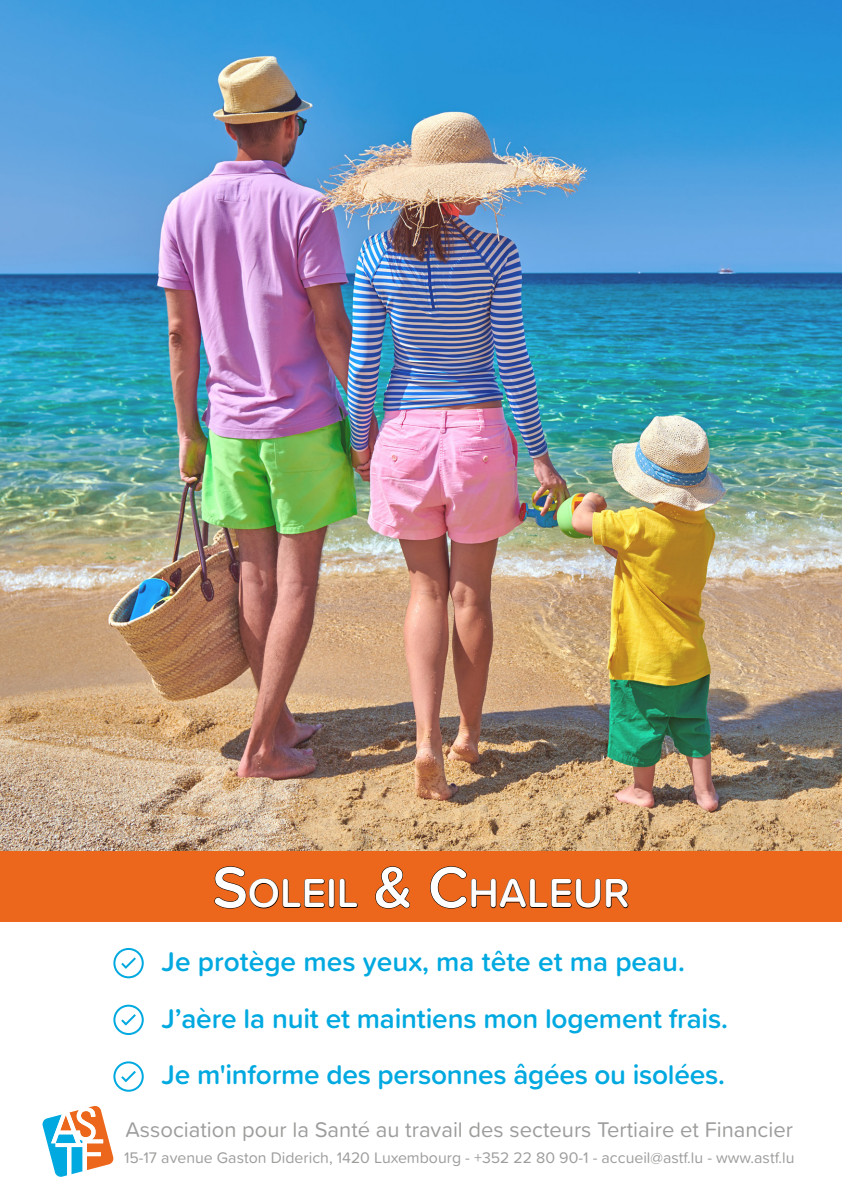
<style>
.page{position:relative;width:842px;height:1191px;background:#fff}
.page>*{position:absolute;margin:0;border:0;box-sizing:border-box;transform-origin:0 0}
.t1{font:600 42px "Proxima Soft";color:#fff}
.t2{font:600 28px "Proxima Soft";letter-spacing:-.005em;color:#00a9e0}
.t3{font:22px "Proxima Soft";color:#9d9d9c}
.t4{font:15.9px "Proxima Soft";color:#9d9d9c}
.s1{font-size:60px}
</style>
<div class="page">
<svg style="left:43px;top:1106px;width:70px;height:70px"></svg>
<div style="left:113px;top:1061px;width:31px;height:30px;border:2px solid #00a9e0;border-radius:50%"></div>
<svg style="left:121px;top:1071px;width:15px;height:12px"></svg>
<div style="left:113px;top:1004px;width:31px;height:31px;border:2px solid #00a9e0;border-radius:50%"></div>
<svg style="left:121px;top:1014px;width:15px;height:12px"></svg>
<div style="left:113px;top:948px;width:31px;height:30px;border:2px solid #00a9e0;border-radius:50%"></div>
<svg style="left:121px;top:957px;width:15px;height:12px"></svg>
<div style="left:0;top:850px;width:842px;height:71px;background:#ec671b"></div>
<svg style="left:214px;top:866px;width:111px;height:42px"></svg>
<div style="left:329px;top:879px;width:5px;height:28px;border:1px solid #000;border-radius:2px"></div>
<svg style="left:339px;top:878px;width:19px;height:30px"></svg>
<svg style="left:375px;top:866px;width:35px;height:42px"></svg>
<svg style="left:430px;top:866px;width:198px;height:42px"></svg>
<img style="left:0;top:0;width:842px;height:850px">
<h1 class="t1" style="left:212px;top:862px;width:419px"><span class="s1">S</span>OLEIL <span class="s1">&amp; C</span>HALEUR</h1>
<p class="t2" style="left:162px;top:940px;width:525px">Je protège mes yeux, ma tête et ma peau.</p>
<p class="t2" style="left:162px;top:997px;width:568px">J’aère la nuit et maintiens mon logement frais.</p>
<p class="t2" style="left:162px;top:1054px;width:565px">Je m'informe des personnes âgées ou isolées.</p>
<p class="t3" style="left:125px;top:1113px;width:669px">Association pour la Santé au travail des secteurs Tertiaire et Financier</p>
<p class="t4" style="left:124px;top:1145px;width:672px">15-17 avenue Gaston Diderich, 1420 Luxembourg - +352 22 80 90-1 - accueil@astf.lu - www.astf.lu</p>
</div>
